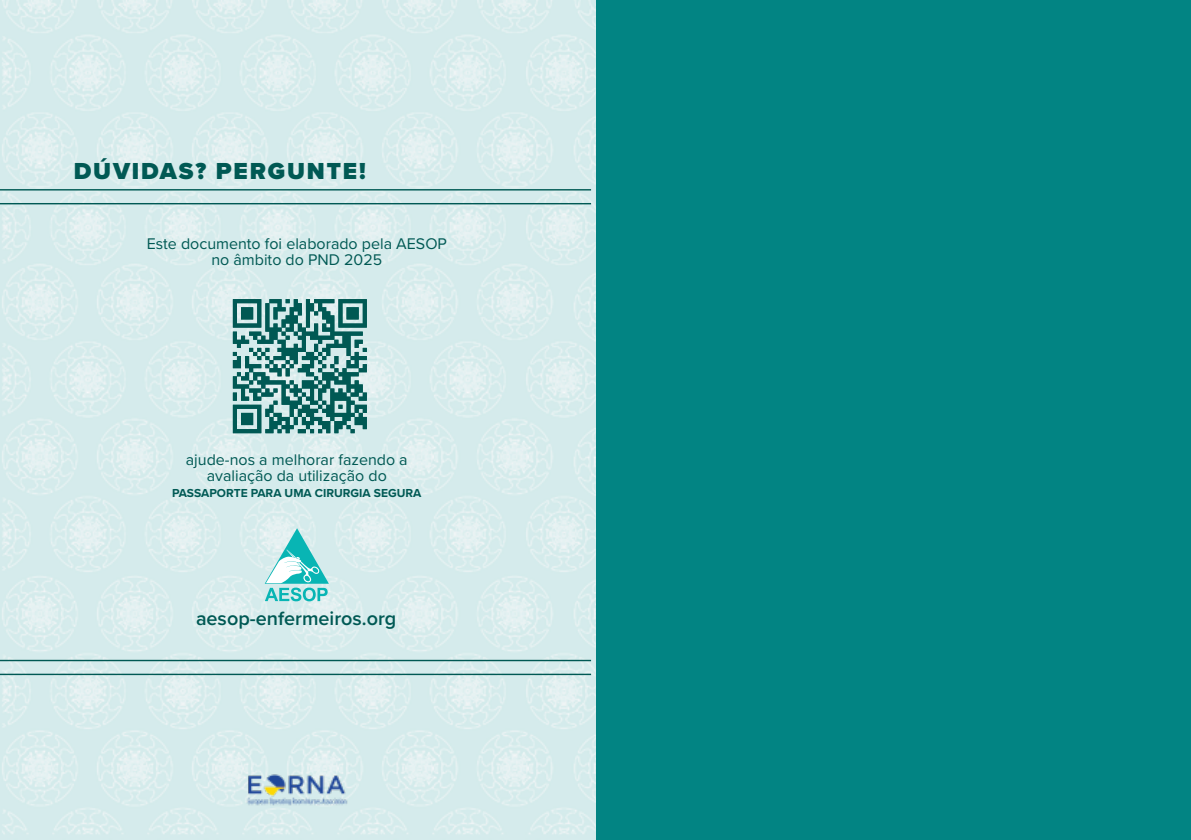
<style>
.page{position:relative;width:1191px;height:840px;background:#fff}
.page>*{position:absolute;margin:0;border:0;box-sizing:border-box;transform-origin:0 0}
.t1{font:900 24px "Proxima Nova";letter-spacing:.075em;color:#005954}
.t2{font:600 19.8px "Proxima Nova";color:#005954}
.t3{font:16px/16px "Proxima Nova";color:#005954;text-align:center}
.t4{font:700 12px "Proxima Nova";color:#005954}
</style>
<div class="page">
<div style="left:595px;top:0;width:596px;height:839px;background:#028483"></div>
<img style="left:0;top:0;width:595px;height:839px">
<img style="left:244px;top:766px;width:105px;height:43px">
<svg style="left:227px;top:293px;width:140px;height:140px;background:#70a5a3"></svg>
<svg style="left:265px;top:528px;width:64px;height:73px;background:#9adddd"></svg>
<hr style="left:0;top:673px;width:591px;height:1px;background:#005954">
<hr style="left:0;top:659px;width:591px;height:1px;background:#005954">
<hr style="left:0;top:203px;width:591px;height:1px;background:#005954">
<hr style="left:0;top:189px;width:591px;height:1px;background:#005954">
<h1 class="t1" style="left:74px;top:153px;width:293px">DÚVIDAS? PERGUNTE!</h1>
<p class="t3" style="left:147px;top:235px;width:302px">Este documento foi elaborado pela AESOP no âmbito do PND 2025</p>
<p class="t3" style="left:186px;top:451px;width:223px">ajude-nos a melhorar fazendo a avaliação da utilização do</p>
<p class="t4" style="left:172px;top:484px;width:251px">PASSAPORTE PARA UMA CIRURGIA SEGURA</p>
<p class="t2" style="left:196px;top:603px;width:202px">aesop-enfermeiros.org</p>
</div>
